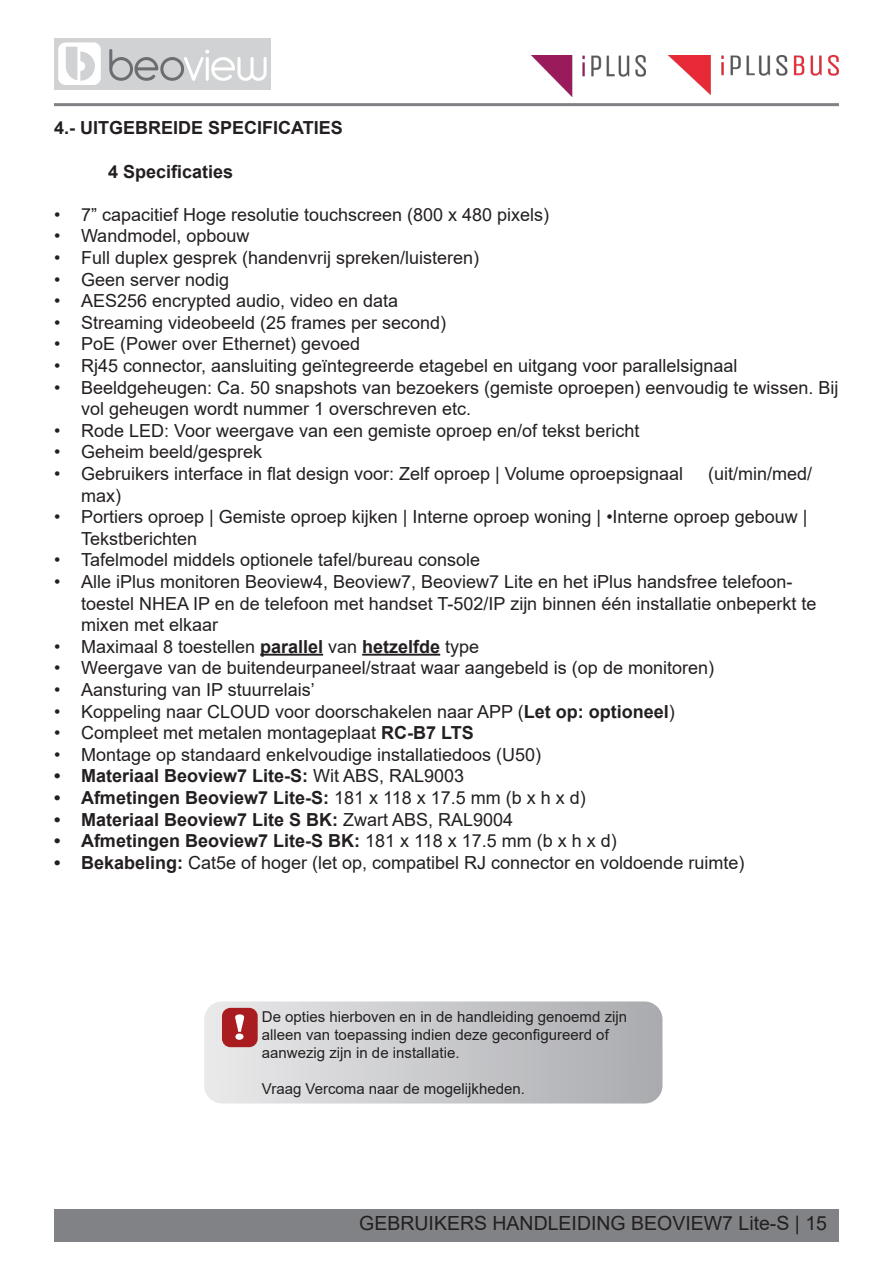
<style>
.page{position:relative;width:893px;height:1263px;background:#fff}
.page>*{position:absolute;margin:0;border:0;box-sizing:border-box;transform-origin:0 0}
.t1{font:condensed 31.5px "Bernard";color:#fff;scale:1.6 1}
.t2{font:19.5px "Arial";color:#231f20}
.t3{font:18px/21.6px "Arial";color:#231f20}
.t4{font:700 18px "Arial";color:#231f20}
.t5{font:15px/18px "Arial";color:#231f20}
.s1{font-weight:700}
.s2{font-weight:400}
</style>
<div class="page">
<div style="left:54px;top:1209px;width:785px;height:32px;background:#808285"></div>
<div style="left:54px;top:38px;width:217px;height:51px;background:#d1d2d4"></div>
<svg style="left:58px;top:42px;width:43px;height:43px"></svg>
<svg style="left:109px;top:49px;width:158px;height:32px"></svg>
<hr style="left:54px;top:103px;width:785px;height:3px;background:#808285">
<img style="left:531px;top:55px;width:115px;height:41px">
<img style="left:668px;top:55px;width:171px;height:40px">
<div style="left:204px;top:1001px;width:458px;height:102px;background:linear-gradient(to right,#e9e9ea,#aaabaf);border-radius:18px"></div>
<div style="left:222px;top:1008px;width:36px;height:39px;background:#a91d21;border-radius:9px"></div>
<hr style="left:260px;top:654px;width:63px;height:2px;background:#231f20">
<hr style="left:362px;top:654px;width:78px;height:2px;background:#231f20">
<p class="t4" style="left:54px;top:115px;width:290px">4.- UITGEBREIDE SPECIFICATIES</p>
<p class="t4" style="left:108px;top:158px;width:127px">4 Specificaties</p>
<p class="t3" style="left:54px;top:203px;width:497px">• 7” capacitief Hoge resolutie touchscreen (800 x 480 pixels)</p>
<p class="t3" style="left:54px;top:225px;width:197px">• Wandmodel, opbouw</p>
<p class="t3" style="left:54px;top:247px;width:427px">• Full duplex gesprek (handenvrij spreken/luisteren)</p>
<p class="t3" style="left:54px;top:268px;width:177px">• Geen server nodig</p>
<p class="t3" style="left:54px;top:290px;width:346px">• AES256 encrypted audio, video en data</p>
<p class="t3" style="left:54px;top:311px;width:394px">• Streaming videobeeld (25 frames per second)</p>
<p class="t3" style="left:54px;top:333px;width:308px">• PoE (Power over Ethernet) gevoed</p>
<p class="t3" style="left:54px;top:355px;width:685px">• Rj45 connector, aansluiting geïntegreerde etagebel en uitgang voor parallelsignaal</p>
<p class="t3" style="left:81px;top:376px;width:759px;text-indent:-27px">• Beeldgeheugen: Ca. 50 snapshots van bezoekers (gemiste oproepen) eenvoudig te wissen. Bij vol geheugen wordt nummer 1 overschreven etc.</p>
<p class="t3" style="left:54px;top:419px;width:587px">• Rode LED: Voor weergave van een gemiste oproep en/of tekst bericht</p>
<p class="t3" style="left:54px;top:441px;width:210px">• Geheim beeld/gesprek</p>
<p class="t3" style="left:54px;top:463px;width:630px">• Gebruikers interface in flat design voor: Zelf oproep | Volume oproepsignaal</p>
<p class="t3" style="left:708px;top:463px;width:106px">(uit/min/med/</p>
<p class="t3" style="left:81px;top:484px;width:41px">max)</p>
<p class="t3" style="left:81px;top:506px;width:728px;text-indent:-27px">• Portiers oproep | Gemiste oproep kijken | Interne oproep woning | •Interne oproep gebouw |<br>Tekstberichten</p>
<p class="t3" style="left:54px;top:549px;width:428px">• Tafelmodel middels optionele tafel/bureau console</p>
<p class="t3" style="left:81px;top:571px;width:737px;text-indent:-27px">• Alle iPlus monitoren Beoview4, Beoview7, Beoview7 Lite en het iPlus handsfree telefoon&shy;toestel NHEA IP en de telefoon met handset T-502/IP zijn binnen één installatie onbeperkt te mixen met elkaar</p>
<p class="t3" style="left:54px;top:635px;width:427px">• Maximaal 8 toestellen <span class="s1">parallel</span> van <span class="s1">hetzelfde</span> type</p>
<p class="t3" style="left:54px;top:657px;width:661px">• Weergave van de buitendeurpaneel/straat waar aangebeld is (op de monitoren)</p>
<p class="t3" style="left:54px;top:679px;width:262px">• Aansturing van IP stuurrelais’</p>
<p class="t3" style="left:54px;top:700px;width:622px">• Koppeling naar CLOUD voor doorschakelen naar APP (<span class="s1">Let op: optioneel</span>)</p>
<p class="t3" style="left:54px;top:722px;width:421px">• Compleet met metalen montageplaat <span class="s1">RC-B7 LTS</span></p>
<p class="t3" style="left:54px;top:743px;width:489px">• Montage op standaard enkelvoudige installatiedoos (U50)</p>
<p class="t4" style="left:54px;top:763px;width:412px">• Materiaal Beoview7 Lite-S: <span class="s2">Wit ABS, RAL9003</span></p>
<p class="t4" style="left:54px;top:785px;width:533px">• Afmetingen Beoview7 Lite-S: <span class="s2">181 x 118 x 17.5 mm (b x h x d)</span></p>
<p class="t4" style="left:54px;top:806px;width:461px">• Materiaal Beoview7 Lite S BK: <span class="s2">Zwart ABS, RAL9004</span></p>
<p class="t4" style="left:54px;top:828px;width:564px">• Afmetingen Beoview7 Lite-S BK: <span class="s2">181 x 118 x 17.5 mm (b x h x d)</span></p>
<p class="t3" style="left:54px;top:851px;width:692px"><span class="s1">• Bekabeling:</span> Cat5e of hoger (let op, compatibel RJ connector en voldoende ruimte)</p>
<p class="t1" style="left:233px;top:1009px;width:10px">!</p>
<p class="t5" style="left:262px;top:1008px;width:367px">De opties hierboven en in de handleiding genoemd zijn alleen van toepassing indien deze geconfigureerd of aanwezig zijn in de installatie.</p>
<p class="t5" style="left:262px;top:1080px;width:264px">Vraag Vercoma naar de mogelijkheden.</p>
<p class="t2" style="left:359px;top:1210px;width:469px">GEBRUIKERS HANDLEIDING BEOVIEW7 Lite-S | 15</p>
</div>
